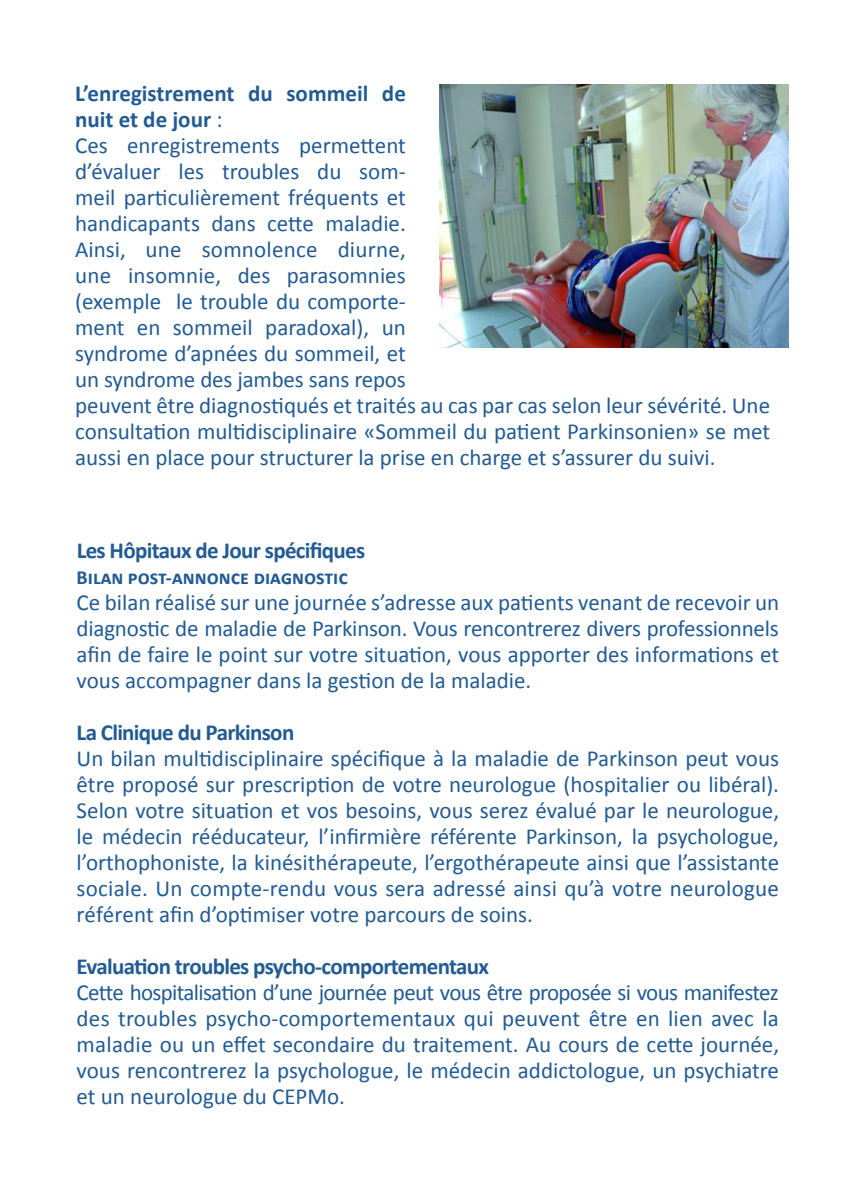
<style>
.page{position:relative;width:851px;height:1191px;background:#fff}
.page>*{position:absolute;margin:0;border:0;box-sizing:border-box;transform-origin:0 0}
.t1{font:23px/26px "Calibri";color:#225b93;text-align:justify}
.t2{font:700 23px "Calibri";letter-spacing:-.03em;color:#225b93}
.t3{font:700 20px "Calibri";color:#225b93}
.s1{font-weight:700}
</style>
<div class="page">
<img style="left:440px;top:85px;width:348px;height:262px">
<p class="t1" style="left:75px;top:80px;width:696px;text-align:left"><span class="s1">L’enregistrement du sommeil de<br>nuit et de jour</span> :<br>Ces enregistrements permettent<br>d’évaluer les troubles du som-<br>meil particulièrement fréquents et<br>handicapants dans cette maladie.<br>Ainsi, une somnolence diurne,<br>une insomnie, des parasomnies<br>(exemple le trouble du comporte-<br>ment en sommeil paradoxal), un<br>syndrome d’apnées du sommeil, et<br>un syndrome des jambes sans repos<br>peuvent être diagnostiqués et traités au cas par cas selon leur sévérité. Une consultation multidisciplinaire «Sommeil du patient Parkinsonien» se met aussi en place pour structurer la prise en charge et s’assurer du suivi.</p>
<p class="t2" style="left:77px;top:535px;width:290px">Les Hôpitaux de Jour spécifiques</p>
<p class="t3" style="left:77px;top:564px;width:273px">Bilan post-annonce diagnostic</p>
<p class="t1" style="left:77px;top:589px;width:704px">Ce bilan réalisé sur une journée s’adresse aux patients venant de recevoir un diagnostic de maladie de Parkinson. Vous rencontrerez divers professionnels afin de faire le point sur votre situation, vous apporter des informations et vous accompagner dans la gestion de la maladie.</p>
<p class="t2" style="left:77px;top:717px;width:219px">La Clinique du Parkinson</p>
<p class="t1" style="left:77px;top:745px;width:704px">Un bilan multidisciplinaire spécifique à la maladie de Parkinson peut vous être proposé sur prescription de votre neurologue (hospitalier ou libéral).<br>Selon votre situation et vos besoins, vous serez évalué par le neurologue, le médecin rééducateur, l’infirmière référente Parkinson, la psychologue, l’orthophoniste, la kinésithérapeute, l’ergothérapeute ainsi que l’assistante sociale. Un compte-rendu vous sera adressé ainsi qu’à votre neurologue référent afin d’optimiser votre parcours de soins.</p>
<p class="t2" style="left:77px;top:951px;width:414px">Evaluation troubles psycho-comportementaux</p>
<p class="t1" style="left:77px;top:979px;width:703px">Cette hospitalisation d’une journée peut vous être proposée si vous manifestez des troubles psycho-comportementaux qui peuvent être en lien avec la maladie ou un effet secondaire du traitement. Au cours de cette journée, vous rencontrerez la psychologue, le médecin addictologue, un psychiatre et un neurologue du CEPMo.</p>
</div>
